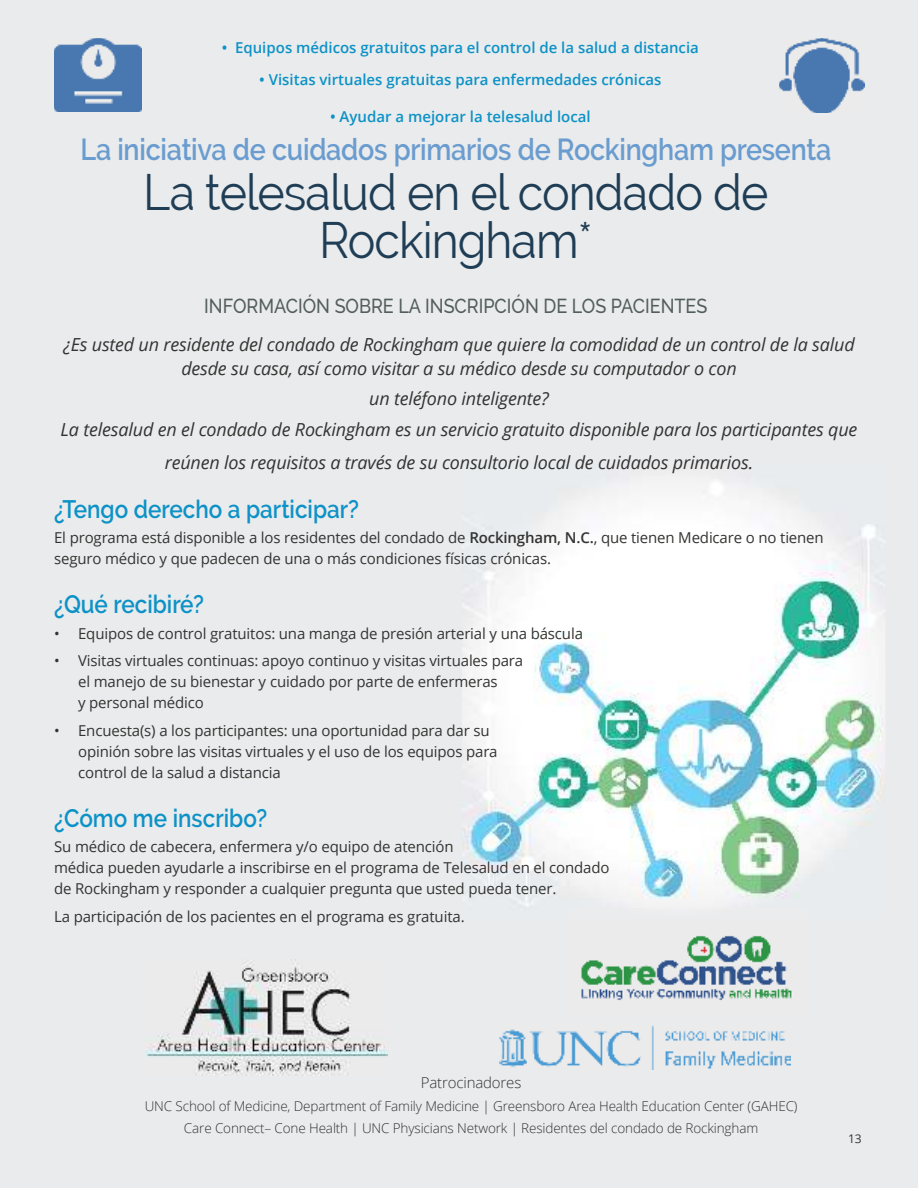
<style>
.page{position:relative;width:918px;height:1188px;background:#eaebec}
.page>*{position:absolute;margin:0;border:0;box-sizing:border-box;transform-origin:0 0}
.t1{font:50.25px/48px "Raleway";letter-spacing:-.02em;color:#1f3e56;text-align:center;scale:.93 1}
.t2{font:600 30.3px "Raleway";letter-spacing:-.01em;color:#6a9ccf;scale:.89 1}
.t3{font:600 25.2px "Raleway";color:#0d92c7;scale:.89 1}
.t4{font:500 20.1px "Raleway";color:#525d5c;scale:.89 1}
.t5{font:italic 18px/24px "Open Sans";letter-spacing:-.01em;color:#333332;text-align:center}
.t6{font:15px/21px "Open Sans";letter-spacing:-.01em;color:#333332}
.t7{font:600 15px "Open Sans";color:#0c92c7}
.t8{font:300 15px "Open Sans";letter-spacing:-.01em;color:#333332}
.t9{font:300 13.5px/21.8px "Open Sans";letter-spacing:-.01em;color:#333332;text-align:center}
.t10{font:12px "Open Sans";color:#333332}
.s1{font-weight:600}
</style>
<div class="page">
<img style="left:462px;top:480px;width:423px;height:427px">
<img style="left:54px;top:38px;width:87px;height:73px">
<img style="left:779px;top:38px;width:85px;height:75px">
<img style="left:499px;top:1025px;width:292px;height:44px">
<img style="left:147px;top:960px;width:240px;height:116px">
<img style="left:581px;top:936px;width:212px;height:64px">
<p class="t7" style="left:222px;top:37px;width:479px">• Equipos médicos gratuitos para el control de la salud a distancia</p>
<p class="t7" style="left:259px;top:70px;width:404px">• Visitas virtuales gratuitas para enfermedades crónicas</p>
<p class="t7" style="left:330px;top:106px;width:262px">• Ayudar a mejorar la telesalud local</p>
<h2 class="t2" style="left:81px;top:138px;width:845px">La iniciativa de cuidados primarios de Rockingham presenta</h2>
<h1 class="t1" style="left:143px;top:173px;width:674px">La telesalud en el condado de<br>Rockingham*</h1>
<h3 class="t4" style="left:204px;top:295px;width:567px">INFORMACIÓN SOBRE LA INSCRIPCIÓN DE LOS PACIENTES</h3>
<p class="t5" style="left:63px;top:334px;width:793px">¿Es usted un residente del condado de Rockingham que quiere la comodidad de un control de la salud desde su casa, así como visitar a su médico desde su computador o con</p>
<p class="t5" style="left:61px;top:385px;width:798px;line-height:30.8px">un teléfono inteligente?<br>La telesalud en el condado de Rockingham es un servicio gratuito disponible para los participantes que</p>
<p class="t5" style="left:165px;top:450px;width:590px">reúnen los requisitos a través de su consultorio local de cuidados primarios.</p>
<h3 class="t3" style="left:54px;top:499px;width:344px">¿Tengo derecho a participar?</h3>
<p class="t6" style="left:54px;top:529px;width:771px">El programa está disponible a los residentes del condado de <span class="s1">Rockingham, N.C.</span>, que tienen Medicare o no tienen seguro médico y que padecen de una o más condiciones físicas crónicas.</p>
<h3 class="t3" style="left:54px;top:594px;width:170px">¿Qué recibiré?</h3>
<p class="t6" style="left:54px;top:624px;width:530px">• Equipos de control gratuitos: una manga de presión arterial y una báscula</p>
<p class="t6" style="left:78px;top:652px;width:447px;text-indent:-24px">• Visitas virtuales continuas: apoyo continuo y visitas virtuales para el manejo de su bienestar y cuidado por parte de enfermeras<br>y personal médico</p>
<p class="t6" style="left:78px;top:722px;width:421px;text-indent:-24px">• Encuesta(s) a los participantes: una oportunidad para dar su opinión sobre las visitas virtuales y el uso de los equipos para control de la salud a distancia</p>
<h3 class="t3" style="left:54px;top:808px;width:241px">¿Cómo me inscribo?</h3>
<p class="t6" style="left:54px;top:838px;width:557px">Su médico de cabecera, enfermera y/o equipo de atención<br>médica pueden ayudarle a inscribirse en el programa de Telesalud en el condado de Rockingham y responder a cualquier pregunta que usted pueda tener.</p>
<p class="t6" style="left:54px;top:908px;width:412px">La participación de los pacientes en el programa es gratuita.</p>
<p class="t8" style="left:421px;top:1076px;width:102px">Patrocinadores</p>
<p class="t9" style="left:145px;top:1095px;width:654px">UNC School of Medicine, Department of Family Medicine | Greensboro Area Health Education Center (GAHEC)<br>Care Connect– Cone Health | UNC Physicians Network | Residentes del condado de Rockingham</p>
<p class="t10" style="left:848px;top:1131px;width:15px">13</p>
</div>
